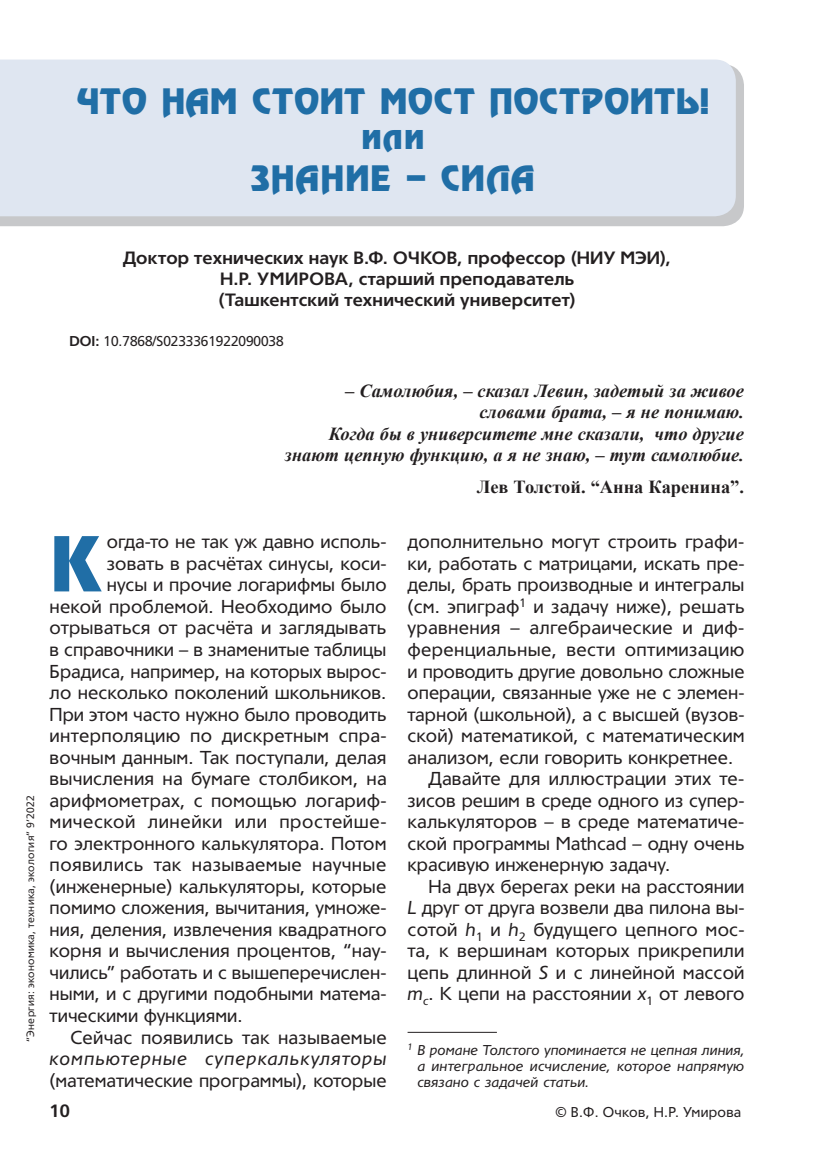
<style>
.page{position:relative;width:814px;height:1166px;background:#fff}
.page>*{position:absolute;margin:0;border:0;box-sizing:border-box;transform-origin:0 0}
.t1{font:82.95px "Regata";color:#206ea6}
.t2{font:38.5px/35px "Regata";letter-spacing:-.005em;color:#206ea6;text-align:center}
.t3{font:38.5px "Regata";letter-spacing:.015em;color:#206ea6}
.t4{font:18.38px "Tornado Cyr";color:#231f20}
.t5{font:italic 700 18.38px/21.5px "Times New Roman";color:#231f20;text-align:right}
.t6{font:18.38px "Tornado Cyr";letter-spacing:.02em;color:#231f20}
.t7{font:italic 18.38px "Tornado Cyr";letter-spacing:.055em;color:#231f20}
.t8{font:18.38px "Tornado Cyr";letter-spacing:.03em;color:#231f20}
.t9{font:700 18.38px "Times New Roman";color:#231f20}
.t10{font:700 17.5px/21px "Tornado Cyr";letter-spacing:.015em;color:#231f20;text-align:center}
.t11{font:italic 14px/15.8px "Tornado Cyr";letter-spacing:.015em;color:#231f20;text-align:justify}
.t12{font:14px "Tornado Cyr";color:#231f20}
.t13{font:10.5px "Tornado Cyr";letter-spacing:.03em;color:#231f20}
.s1{font-weight:700}
.s2{font-style:italic}
</style>
<div class="page">
<svg style="left:0;top:68px;width:744px;height:158px;fill:#c7c8ca"></svg>
<div style="left:0;top:60px;width:735px;height:156px;background:#dfe6f1"></div>
<hr style="left:407px;top:1032px;width:90px;height:1px;background:#231f20">
<h2 class="t2" style="left:76px;top:85px;width:634px">ЧТО НАМ СТОИТ МОСТ ПОСТРОИТЬ! или</h2>
<h2 class="t3" style="left:250px;top:159px;width:287px">ЗНАНИЕ – СИЛА</h2>
<p class="t10" style="left:123px;top:246px;width:549px">Доктор технических наук В.Ф. ОЧКОВ, профессор (НИУ МЭИ),<br>Н.Р. УМИРОВА, старший преподаватель<br>(Ташкентский технический университет)</p>
<p class="t12" style="left:69px;top:331px;width:216px"><span class="s1">DOI:</span> 10.7868/S0233361922090038</p>
<p class="t13" style="left:23px;top:1041px;width:247px;rotate:-90deg">“Энергия: экономика, техника, экология” 9’2022</p>
<p class="t5" style="left:285px;top:379px;width:460px">– Самолюбия, – сказал Левин, задетый за живое словами брата, – я не понимаю.<br>Когда бы в университете мне сказали, что другие знают цепную функцию, а я не знаю, – тут самолюбие.</p>
<p class="t9" style="left:477px;top:474px;width:268px">Лев Толстой. “Анна Каренина”.</p>
<p class="t4" style="left:407px;top:529px;width:338px">дополнительно могут строить графи-</p>
<p class="t4" style="left:407px;top:550px;width:338px">ки, работать с матрицами, искать пре-</p>
<p class="t4" style="left:407px;top:572px;width:338px">делы, брать производные и интегралы</p>
<p class="t4" style="left:407px;top:593px;width:338px">(см. эпиграф<sup>1</sup> и задачу ниже), решать</p>
<p class="t6" style="left:407px;top:615px;width:338px">уравнения – алгебраические и диф-</p>
<p class="t4" style="left:407px;top:636px;width:338px">ференциальные, вести оптимизацию</p>
<p class="t4" style="left:407px;top:658px;width:338px">и проводить другие довольно сложные</p>
<p class="t4" style="left:407px;top:680px;width:338px">операции, связанные уже не с элемен-</p>
<p class="t4" style="left:407px;top:701px;width:338px">тарной (школьной), а с высшей (вузов-</p>
<p class="t4" style="left:407px;top:723px;width:338px">ской) математикой, с математическим</p>
<p class="t4" style="left:407px;top:744px;width:327px">анализом, если говорить конкретнее.</p>
<p class="t4" style="left:428px;top:766px;width:317px">Давайте для иллюстрации этих те-</p>
<p class="t4" style="left:407px;top:787px;width:338px">зисов решим в среде одного из супер-</p>
<p class="t4" style="left:407px;top:809px;width:338px">калькуляторов – в среде математиче-</p>
<p class="t4" style="left:407px;top:830px;width:338px">ской программы Mathcad – одну очень</p>
<p class="t4" style="left:407px;top:852px;width:264px">красивую инженерную задачу.</p>
<p class="t4" style="left:428px;top:873px;width:317px">На двух берегах реки на расстоянии</p>
<p class="t4" style="left:407px;top:895px;width:338px"><span class="s2">L</span> друг от друга возвели два пилона вы-</p>
<p class="t4" style="left:407px;top:916px;width:337px">сотой <span class="s2">h</span><sub>1</sub> и <span class="s2">h</span><sub>2</sub> будущего цепного мос-</p>
<p class="t4" style="left:407px;top:938px;width:338px">та, к вершинам которых прикрепили</p>
<p class="t4" style="left:407px;top:959px;width:338px">цепь длинной <span class="s2">S</span> и с линейной массой</p>
<p class="t4" style="left:407px;top:981px;width:338px"><span class="s2">m</span><sub>c</sub>. К цепи на расстоянии <span class="s2">x</span><sub>1</sub> от левого</p>
<p class="t11" style="left:417px;top:1042px;width:329px;text-indent:-10px"><sup>1</sup> В романе Толстого упоминается не цепная линия, а интегральное исчисление, которое напрямую связано с задачей статьи.</p>
<h1 class="t1" style="left:50px;top:522px;width:54px">К</h1>
<p class="t4" style="left:107px;top:529px;width:281px">огда-то не так уж давно исполь-</p>
<p class="t4" style="left:107px;top:550px;width:281px">зовать в расчётах синусы, коси-</p>
<p class="t4" style="left:107px;top:572px;width:281px">нусы и прочие логарифмы было</p>
<p class="t4" style="left:50px;top:593px;width:338px">некой проблемой. Необходимо было</p>
<p class="t4" style="left:50px;top:615px;width:338px">отрываться от расчёта и заглядывать</p>
<p class="t4" style="left:50px;top:636px;width:338px">в справочники – в знаменитые таблицы</p>
<p class="t4" style="left:50px;top:658px;width:338px">Брадиса, например, на которых вырос-</p>
<p class="t4" style="left:50px;top:680px;width:338px">ло несколько поколений школьников.</p>
<p class="t4" style="left:50px;top:701px;width:338px">При этом часто нужно было проводить</p>
<p class="t6" style="left:50px;top:723px;width:338px">интерполяцию по дискретным спра-</p>
<p class="t4" style="left:50px;top:744px;width:338px">вочным данным. Так поступали, делая</p>
<p class="t4" style="left:50px;top:766px;width:338px">вычисления на бумаге столбиком, на</p>
<p class="t4" style="left:50px;top:787px;width:338px">арифмометрах, с помощью логариф-</p>
<p class="t8" style="left:50px;top:809px;width:338px">мической линейки или простейше-</p>
<p class="t4" style="left:50px;top:830px;width:338px">го электронного калькулятора. Потом</p>
<p class="t6" style="left:50px;top:852px;width:338px">появились так называемые научные</p>
<p class="t4" style="left:50px;top:873px;width:338px">(инженерные) калькуляторы, которые</p>
<p class="t4" style="left:50px;top:895px;width:338px">помимо сложения, вычитания, умноже-</p>
<p class="t4" style="left:50px;top:916px;width:338px">ния, деления, извлечения квадратного</p>
<p class="t4" style="left:50px;top:938px;width:338px">корня и вычисления процентов, “нау-</p>
<p class="t4" style="left:50px;top:959px;width:338px">чились” работать и с вышеперечислен-</p>
<p class="t4" style="left:50px;top:981px;width:338px">ными, и с другими подобными матема-</p>
<p class="t4" style="left:50px;top:1002px;width:194px">тическими функциями.</p>
<p class="t4" style="left:71px;top:1024px;width:317px">Сейчас появились так называемые</p>
<p class="t7" style="left:50px;top:1048px;width:338px">компьютерные суперкалькуляторы</p>
<p class="t4" style="left:50px;top:1067px;width:338px">(математические программы), которые</p>
<p class="t10" style="left:50px;top:1099px;width:22px">10</p>
<p class="t12" style="left:555px;top:1102px;width:187px">© В.Ф. Очков, Н.Р. Умирова</p>
</div>
